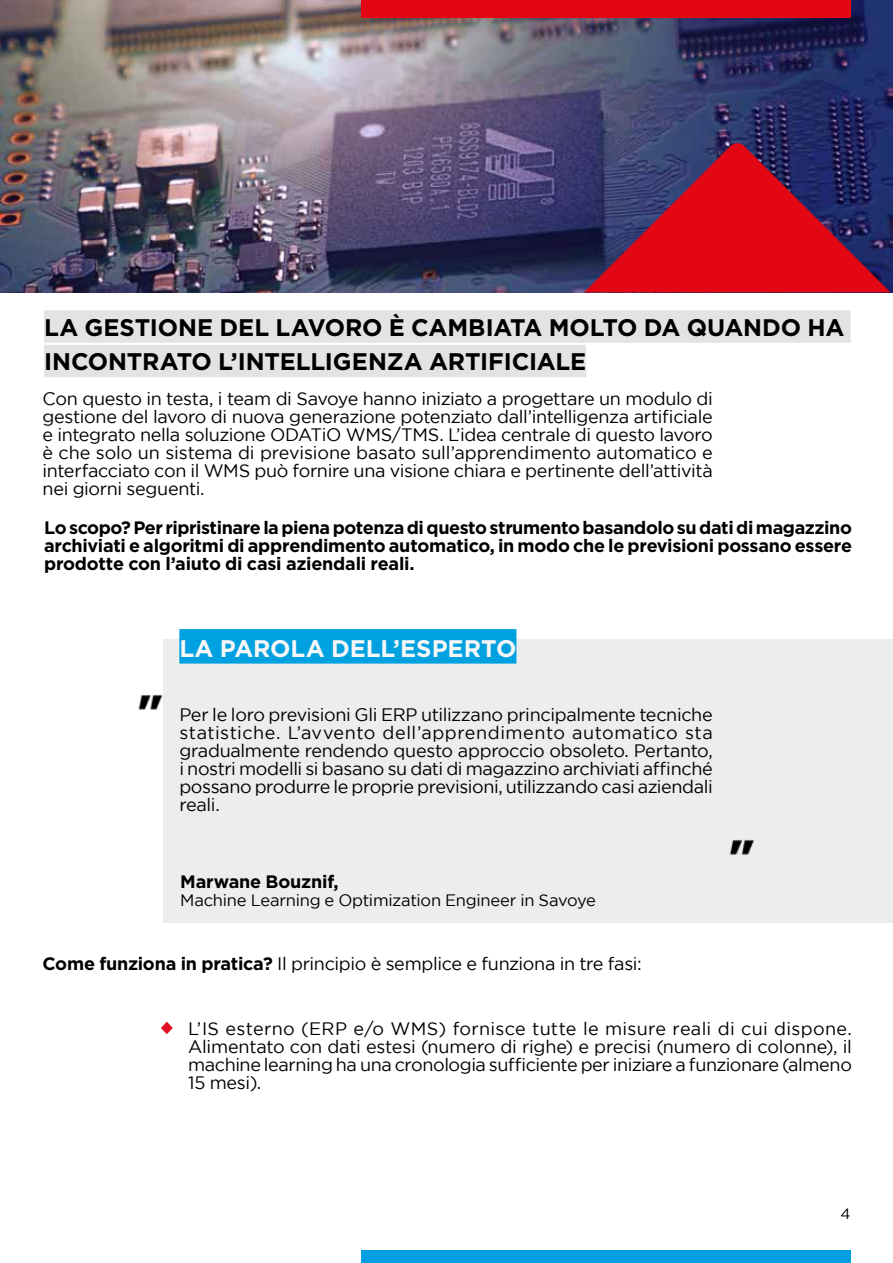
<style>
.page{position:relative;width:893px;height:1263px;background:#fff}
.page>*{position:absolute;margin:0;border:0;box-sizing:border-box;transform-origin:0 0}
.t1{font:700 24px/34.5px "Gotham";letter-spacing:-.005em;color:#000}
.t2{font:700 24px "Gotham";letter-spacing:-.005em;color:#f7f7f8}
.t3{font:18px/18px "Gotham";letter-spacing:-.02em;color:#000;text-align:justify}
.t4{font:700 18px/18px "Gotham";letter-spacing:-.015em;color:#000;text-align:justify}
.t5{font:16.5px "Gotham";letter-spacing:-.015em;color:#000}
.t6{font:15px "Gotham";color:#000}
.s1{font-weight:700}
</style>
<div class="page">
<div style="left:163px;top:639px;width:730px;height:284px;background:#ededed"></div>
<img style="left:0;top:0;width:893px;height:292px">
<div style="left:361px;top:0;width:489px;height:17px;background:#e30613"></div>
<div style="left:361px;top:1250px;width:489px;height:13px;background:#009fe3"></div>
<svg style="left:584px;top:142px;width:306px;height:150px;background:#881c3d"></svg>
<div style="left:44px;top:310px;width:806px;height:33px;background:#e3e3e3"></div>
<div style="left:44px;top:345px;width:542px;height:32px;background:#e3e3e3"></div>
<div style="left:179px;top:629px;width:337px;height:35px;background:#00a1e0"></div>
<img style="left:138px;top:694px;width:25px;height:16px">
<img style="left:729px;top:839px;width:26px;height:16px">
<svg style="left:161px;top:1022px;width:12px;height:12px"></svg>
<h1 class="t1" style="left:44px;top:309px;width:802px">LA GESTIONE DEL LAVORO È CAMBIATA MOLTO DA QUANDO HA<br>INCONTRATO L’INTELLIGENZA ARTIFICIALE</h1>
<p class="t3" style="left:43px;top:389px;width:672px">Con questo in testa, i team di Savoye hanno iniziato a progettare un modulo di gestione del lavoro di nuova generazione potenziato dall’intelligenza artificiale e integrato nella soluzione ODATiO WMS/TMS. L’idea centrale di questo lavoro è che solo un sistema di previsione basato sull’apprendimento automatico e interfacciato con il WMS può fornire una visione chiara e pertinente dell’attività nei giorni seguenti.</p>
<p class="t4" style="left:44px;top:518px;width:809px">Lo scopo? Per ripristinare la piena potenza di questo strumento basandolo su dati di magazzino archiviati e algoritmi di apprendimento automatico, in modo che le previsioni possano essere prodotte con l’aiuto di casi aziendali reali.</p>
<h1 class="t2" style="left:179px;top:634px;width:339px">LA PAROLA DELL’ESPERTO</h1>
<p class="t3" style="left:179px;top:706px;width:535px">Per le loro previsioni Gli ERP utilizzano principalmente tecniche statistiche. L’avvento dell’apprendimento automatico sta gradualmente rendendo questo approccio obsoleto. Pertanto, i nostri modelli si basano su dati di magazzino archiviati affinché possano produrre le proprie previsioni, utilizzando casi aziendali reali.</p>
<p class="t4" style="left:180px;top:872px;width:160px">Marwane Bouznif,</p>
<p class="t5" style="left:180px;top:891px;width:417px">Machine Learning e Optimization Engineer in Savoye</p>
<p class="t3" style="left:43px;top:954px;width:601px"><span class="s1">Come funziona in pratica?</span> Il principio è semplice e funziona in tre fasi:</p>
<p class="t3" style="left:188px;top:1019px;width:665px;text-indent:-27px">• L’IS esterno (ERP e/o WMS) fornisce tutte le misure reali di cui dispone.<br>Alimentato con dati estesi (numero di righe) e precisi (numero di colonne), il machine learning ha una cronologia sufficiente per iniziare a funzionare (almeno 15 mesi).</p>
<p class="t6" style="left:840px;top:1205px;width:12px">4</p>
</div>
